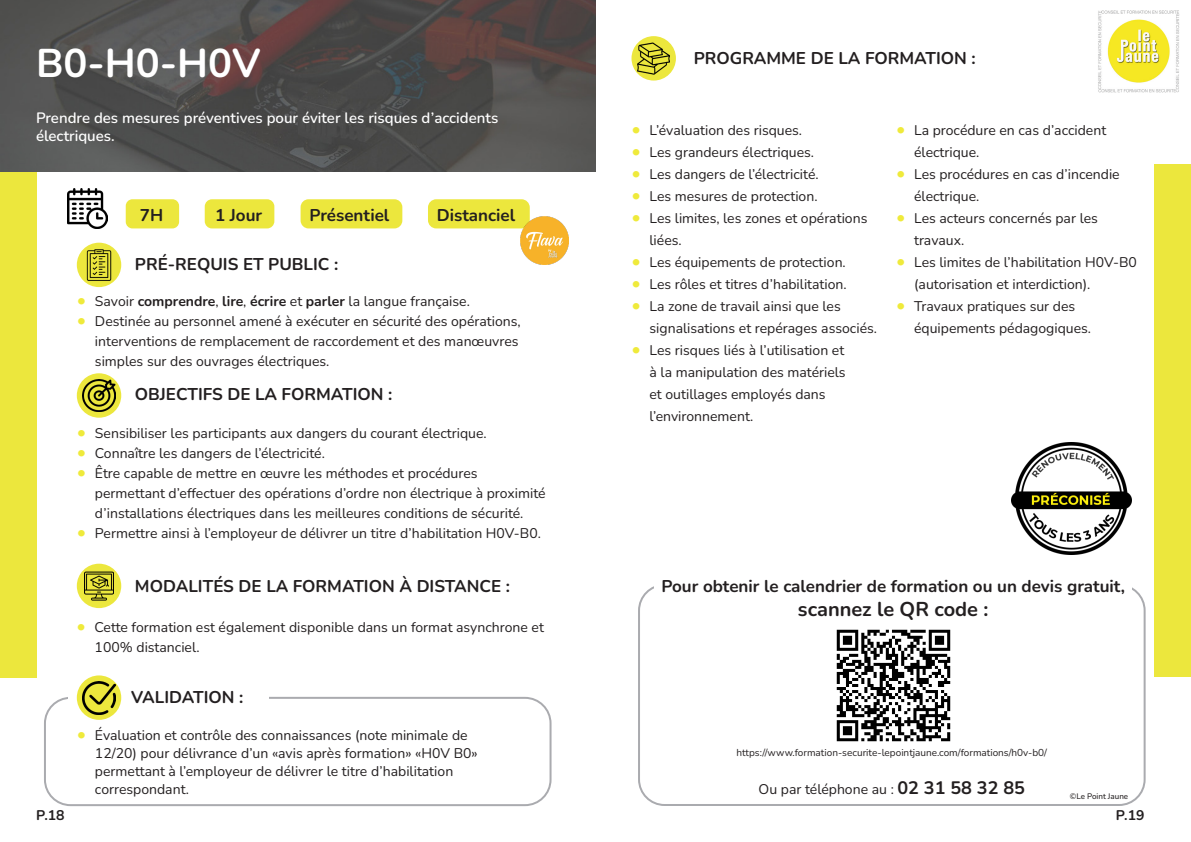
<style>
.page{position:relative;width:1191px;height:842px;background:#fff}
.page>*{position:absolute;margin:0;border:0;box-sizing:border-box;transform-origin:0 0}
.TITRE{font:700 40px "Nunito";color:#fff}
.t1{font:700 20px "Nunito";color:#231f20}
.SS_TITRE{font:700 17px "Nunito";color:#231f20}
.TEXTE{font:600 15px/18px "Nunito";color:#fff}
.t2{font:14px/22px "Nunito";color:#231f20}
.t3{font:700 14px "Nunito";color:#231f20}
.TEXTE-2{font:10px "Nunito";color:#231f20}
.t4{font:500 8px "Nunito";color:#231f20}
.s1{font-size:18px;color:#efea3b}
.s2{font-weight:700}
.s3{font-weight:700;font-size:18px}
</style>
<div class="page">
<img style="left:1098px;top:11px;width:81px;height:82px">
<img style="left:836px;top:629px;width:114px;height:112px">
<div style="left:638px;top:584px;width:507px;height:222px;border:2px solid #aaabaf;border-radius:26px"></div>
<div style="left:654px;top:561px;width:478px;height:62px;background:#fff"></div>
<div style="left:44px;top:697px;width:507px;height:109px;border:2px solid #aaabaf;border-radius:26px"></div>
<div style="left:68px;top:686px;width:201px;height:23px;background:#fff"></div>
<svg style="left:631px;top:36px;width:45px;height:45px"></svg>
<img style="left:637px;top:41px;width:33px;height:34px">
<div style="left:1155px;top:165px;width:36px;height:512px;background:#ece73d"></div>
<img style="left:1011px;top:442px;width:120px;height:112px">
<div style="left:0;top:165px;width:36px;height:512px;background:#ece73d"></div>
<img style="left:0;top:0;width:595px;height:171px">
<div style="left:77px;top:243px;width:44px;height:44px;background:#ece73d;border-radius:50%"></div>
<div style="left:77px;top:373px;width:44px;height:45px;background:#ece73d;border-radius:50%"></div>
<img style="left:83px;top:248px;width:32px;height:34px">
<img style="left:83px;top:379px;width:32px;height:33px">
<svg style="left:77px;top:675px;width:44px;height:45px"></svg>
<img style="left:83px;top:681px;width:32px;height:33px">
<div style="left:300px;top:199px;width:102px;height:29px;background:#ece73d;border-radius:8px"></div>
<div style="left:428px;top:199px;width:102px;height:29px;background:#ece73d;border-radius:8px"></div>
<img style="left:68px;top:189px;width:40px;height:39px">
<div style="left:126px;top:199px;width:53px;height:29px;background:#ece73d;border-radius:7px"></div>
<div style="left:205px;top:199px;width:69px;height:29px;background:#ece73d;border-radius:7px"></div>
<img style="left:521px;top:216px;width:47px;height:48px">
<div style="left:77px;top:564px;width:44px;height:44px;background:#ece73d;border-radius:50%"></div>
<img style="left:84px;top:571px;width:30px;height:29px">
<p class="TITRE" style="left:36px;top:35px;width:226px">B0-H0-H0V</p>
<p class="TEXTE" style="left:36px;top:108px;width:464px">Prendre des mesures préventives pour éviter les risques d’accidents électriques.</p>
<p class="SS_TITRE" style="left:140px;top:204px;width:25px">7H</p>
<p class="SS_TITRE" style="left:215px;top:204px;width:49px">1 Jour</p>
<p class="SS_TITRE" style="left:309px;top:204px;width:81px">Présentiel</p>
<p class="SS_TITRE" style="left:437px;top:204px;width:80px">Distanciel</p>
<p class="SS_TITRE" style="left:135px;top:253px;width:205px">PRÉ-REQUIS ET PUBLIC :</p>
<p class="t2" style="left:77px;top:289px;width:394px"><span class="s1">•</span> Savoir <span class="s2">comprendre</span>, <span class="s2">lire</span>, <span class="s2">écrire</span> et <span class="s2">parler</span> la langue française.</p>
<p class="t2" style="left:95px;top:310px;width:427px;line-height:20px;text-indent:-18px"><span class="s1">•</span> Destinée au personnel amené à exécuter en sécurité des opérations, interventions de remplacement de raccordement et des manœuvres simples sur des ouvrages électriques.</p>
<p class="SS_TITRE" style="left:135px;top:383px;width:259px">OBJECTIFS DE LA FORMATION :</p>
<p class="t2" style="left:77px;top:421px;width:411px"><span class="s1">•</span> Sensibiliser les participants aux dangers du courant électrique.</p>
<p class="t2" style="left:77px;top:441px;width:249px"><span class="s1">•</span> Connaître les dangers de l’électricité.</p>
<p class="t2" style="left:95px;top:462px;width:452px;line-height:20px;text-indent:-18px"><span class="s1">•</span> Être capable de mettre en œuvre les méthodes et procédures permettant d’effectuer des opérations d’ordre non électrique à proximité d’installations électriques dans les meilleures conditions de sécurité.</p>
<p class="t2" style="left:77px;top:521px;width:465px"><span class="s1">•</span> Permettre ainsi à l’employeur de délivrer un titre d’habilitation H0V-B0.</p>
<p class="SS_TITRE" style="left:135px;top:574px;width:376px">MODALITÉS DE LA FORMATION À DISTANCE :</p>
<p class="t2" style="left:95px;top:617px;width:451px;line-height:20px;text-indent:-18px"><span class="s1">•</span> Cette formation est également disponible dans un format asynchrone et<br>100% distanciel.</p>
<p class="SS_TITRE" style="left:131px;top:686px;width:114px">VALIDATION :</p>
<p class="t2" style="left:95px;top:725px;width:384px;line-height:18px;text-indent:-18px"><span class="s1">•</span> Évaluation et contrôle des connaissances (note minimale de 12/20) pour délivrance d’un «avis après formation» «H0V B0» permettant à l’employeur de délivrer le titre d’habilitation correspondant.</p>
<p class="SS_TITRE" style="left:694px;top:47px;width:283px">PROGRAMME DE LA FORMATION :</p>
<p class="t2" style="left:631px;top:118px;width:172px"><span class="s1">•</span> L’évaluation des risques.</p>
<p class="t2" style="left:631px;top:140px;width:184px"><span class="s1">•</span> Les grandeurs électriques.</p>
<p class="t2" style="left:631px;top:162px;width:189px"><span class="s1">•</span> Les dangers de l’électricité.</p>
<p class="t2" style="left:631px;top:184px;width:188px"><span class="s1">•</span> Les mesures de protection.</p>
<p class="t2" style="left:649px;top:206px;width:219px;text-indent:-18px"><span class="s1">•</span> Les limites, les zones et opérations liées.</p>
<p class="t2" style="left:631px;top:250px;width:216px"><span class="s1">•</span> Les équipements de protection.</p>
<p class="t2" style="left:631px;top:272px;width:217px"><span class="s1">•</span> Les rôles et titres d’habilitation.</p>
<p class="t2" style="left:649px;top:294px;width:229px;text-indent:-18px"><span class="s1">•</span> La zone de travail ainsi que les signalisations et repérages associés.</p>
<p class="t2" style="left:649px;top:338px;width:198px;text-indent:-18px"><span class="s1">•</span> Les risques liés à l’utilisation et à la manipulation des matériels et outillages employés dans l’environnement.</p>
<p class="t2" style="left:914px;top:118px;width:194px;text-indent:-18px"><span class="s1">•</span> La procédure en cas d’accident électrique.</p>
<p class="t2" style="left:914px;top:162px;width:207px;text-indent:-18px"><span class="s1">•</span> Les procédures en cas d’incendie électrique.</p>
<p class="t2" style="left:914px;top:206px;width:185px;text-indent:-18px"><span class="s1">•</span> Les acteurs concernés par les travaux.</p>
<p class="t2" style="left:914px;top:250px;width:224px;text-indent:-18px"><span class="s1">•</span> Les limites de l’habilitation H0V-B0 (autorisation et interdiction).</p>
<p class="t2" style="left:914px;top:294px;width:178px;text-indent:-18px"><span class="s1">•</span> Travaux pratiques sur des équipements pédagogiques.</p>
<p class="SS_TITRE" style="left:661px;top:574px;width:465px">Pour obtenir le calendrier de formation ou un devis gratuit,</p>
<h2 class="t1" style="left:798px;top:595px;width:192px">scannez le QR code :</h2>
<p class="TEXTE-2" style="left:736px;top:745px;width:312px">https://www.formation-securite-lepointjaune.com/formations/h0v-b0/</p>
<p class="t2" style="left:758px;top:778px;width:268px">Ou par téléphone au : <span class="s3">02 31 58 32 85</span></p>
<p class="t4" style="left:1070px;top:791px;width:60px">©Le Point Jaune</p>
<p class="t3" style="left:36px;top:805px;width:30px">P.18</p>
<p class="t3" style="left:1115px;top:805px;width:30px">P.19</p>
</div>
